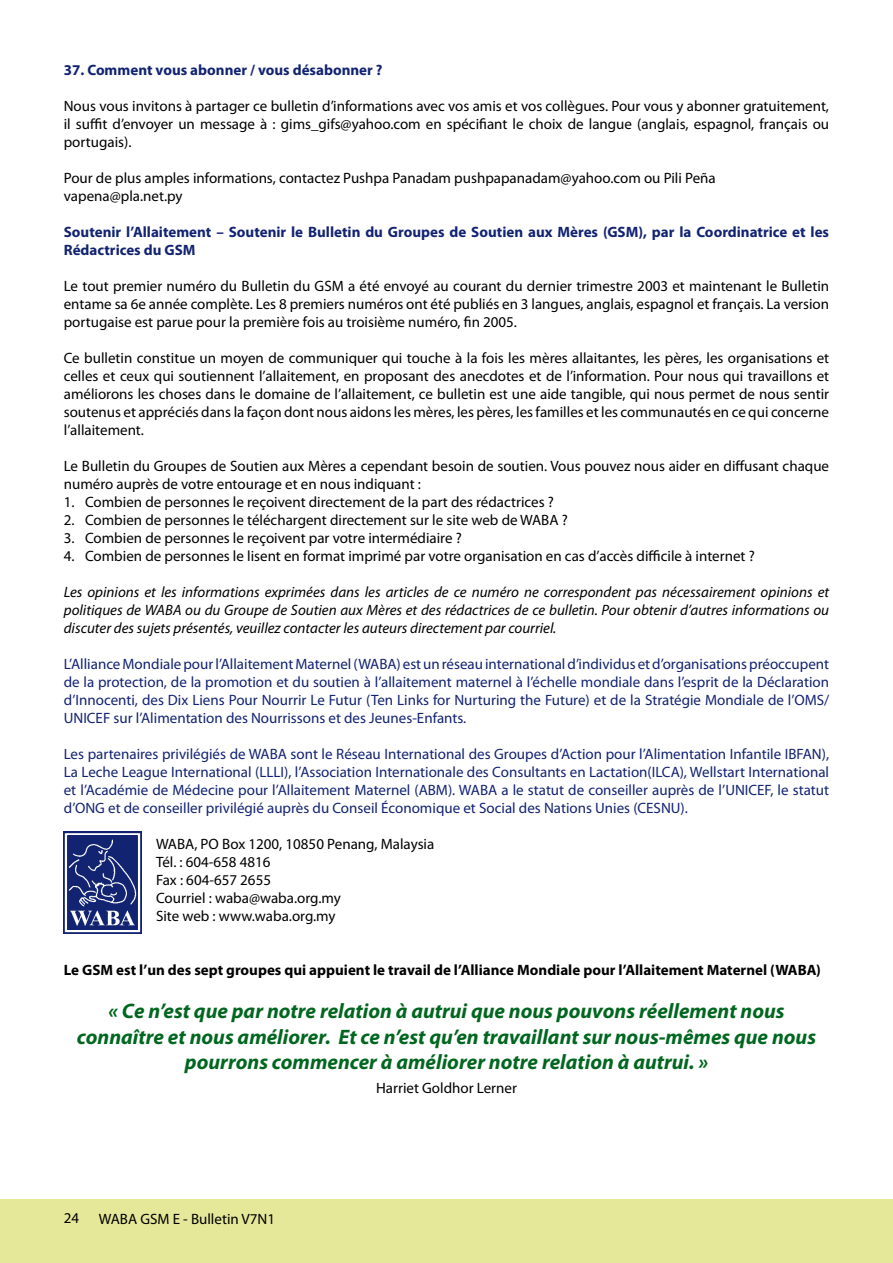
<style>
.page{position:relative;width:893px;height:1263px;background:#fff}
.page>*{position:absolute;margin:0;border:0;box-sizing:border-box;transform-origin:0 0}
.t1{font:italic 700 21px/25.2px "Myriad Pro";color:#01661f;text-align:center}
.t2{font:15px/18px "Myriad Pro";color:#000;text-align:justify}
.t3{font:15px/18px "Myriad Pro";color:#122372;text-align:justify}
.t4{font:italic 15px/18px "Myriad Pro";color:#000;text-align:justify}
.t5{font:700 15px/18px "Myriad Pro";color:#122372}
.t6{font:700 15px "Myriad Pro";color:#000}
</style>
<div class="page">
<div style="left:0;top:1199px;width:893px;height:64px;background:#e6e899"></div>
<img style="left:64px;top:831px;width:77px;height:102px">
<p class="t5" style="left:64px;top:60px;width:320px">37. Comment vous abonner / vous désabonner ?</p>
<p class="t2" style="left:64px;top:97px;width:767px">Nous vous invitons à partager ce bulletin d’informations avec vos amis et vos collègues. Pour vous y abonner gratuitement, il suffit d’envoyer un message à : gims_gifs@yahoo.com en spécifiant le choix de langue (anglais, espagnol, français ou portugais).</p>
<p class="t2" style="left:64px;top:169px;width:654px">Pour de plus amples informations, contactez Pushpa Panadam pushpapanadam@yahoo.com ou Pili Peña vapena@pla.net.py</p>
<p class="t5" style="left:64px;top:222px;width:767px">Soutenir l’Allaitement – Soutenir le Bulletin du Groupes de Soutien aux Mères (GSM), par la Coordinatrice et les<br>Rédactrices du GSM</p>
<p class="t2" style="left:64px;top:277px;width:767px">Le tout premier numéro du Bulletin du GSM a été envoyé au courant du dernier trimestre 2003 et maintenant le Bulletin entame sa 6e année complète. Les 8 premiers numéros ont été publiés en 3 langues, anglais, espagnol et français. La version portugaise est parue pour la première fois au troisième numéro, fin 2005.</p>
<p class="t2" style="left:64px;top:349px;width:767px">Ce bulletin constitue un moyen de communiquer qui touche à la fois les mères allaitantes, les pères, les organisations et celles et ceux qui soutiennent l’allaitement, en proposant des anecdotes et de l’information. Pour nous qui travaillons et améliorons les choses dans le domaine de l’allaitement, ce bulletin est une aide tangible, qui nous permet de nous sentir soutenus et appréciés dans la façon dont nous aidons les mères, les pères, les familles et les communautés en ce qui concerne l’allaitement.</p>
<p class="t2" style="left:64px;top:457px;width:767px">Le Bulletin du Groupes de Soutien aux Mères a cependant besoin de soutien. Vous pouvez nous aider en diffusant chaque numéro auprès de votre entourage et en nous indiquant :</p>
<p class="t2" style="left:64px;top:493px;width:492px">1. Combien de personnes le reçoivent directement de la part des rédactrices ?</p>
<p class="t2" style="left:64px;top:511px;width:506px">2. Combien de personnes le téléchargent directement sur le site web de WABA ?</p>
<p class="t2" style="left:64px;top:529px;width:399px">3. Combien de personnes le reçoivent par votre intermédiaire ?</p>
<p class="t2" style="left:64px;top:547px;width:693px">4. Combien de personnes le lisent en format imprimé par votre organisation en cas d’accès difficile à internet ?</p>
<p class="t4" style="left:64px;top:583px;width:767px">Les opinions et les informations exprimées dans les articles de ce numéro ne correspondent pas nécessairement opinions et politiques de WABA ou du Groupe de Soutien aux Mères et des rédactrices de ce bulletin. Pour obtenir d’autres informations ou discuter des sujets présentés, veuillez contacter les auteurs directement par courriel.</p>
<p class="t3" style="left:64px;top:655px;width:767px">L’Alliance Mondiale pour l’Allaitement Maternel (WABA) est un réseau international d’individus et d’organisations préoccupent de la protection, de la promotion et du soutien à l’allaitement maternel à l’échelle mondiale dans l’esprit de la Déclaration d’Innocenti, des Dix Liens Pour Nourrir Le Futur (Ten Links for Nurturing the Future) et de la Stratégie Mondiale de l’OMS/ UNICEF sur l’Alimentation des Nourrissons et des Jeunes-Enfants.</p>
<p class="t3" style="left:64px;top:745px;width:767px">Les partenaires privilégiés de WABA sont le Réseau International des Groupes d’Action pour l’Alimentation Infantile IBFAN), La Leche League International (LLLI), l’Association Internationale des Consultants en Lactation(ILCA), Wellstart International et l’Académie de Médecine pour l’Allaitement Maternel (ABM). WABA a le statut de conseiller auprès de l’UNICEF, le statut d’ONG et de conseiller privilégié auprès du Conseil Économique et Social des Nations Unies (CESNU).</p>
<p class="t2" style="left:156px;top:835px;width:280px;text-align:left">WABA, PO Box 1200, 10850 Penang, Malaysia<br>Tél. : 604-658 4816<br>Fax : 604-657 2655<br>Courriel : waba@waba.org.my<br>Site web : www.waba.org.my</p>
<p class="t6" style="left:64px;top:960px;width:759px">Le GSM est l’un des sept groupes qui appuient le travail de l’Alliance Mondiale pour l’Allaitement Maternel (WABA)</p>
<h1 class="t1" style="left:77px;top:998px;width:741px">« Ce n’est que par notre relation à autrui que nous pouvons réellement nous connaître et nous améliorer. Et ce n’est qu’en travaillant sur nous-mêmes que nous pourrons commencer à améliorer notre relation à autrui. »</h1>
<p class="t2" style="left:376px;top:1078px;width:142px">Harriet Goldhor Lerner</p>
<p class="t2" style="left:64px;top:1209px;width:17px">24</p>
<p class="t2" style="left:99px;top:1209px;width:178px">WABA GSM E - Bulletin V7N1</p>
</div>
